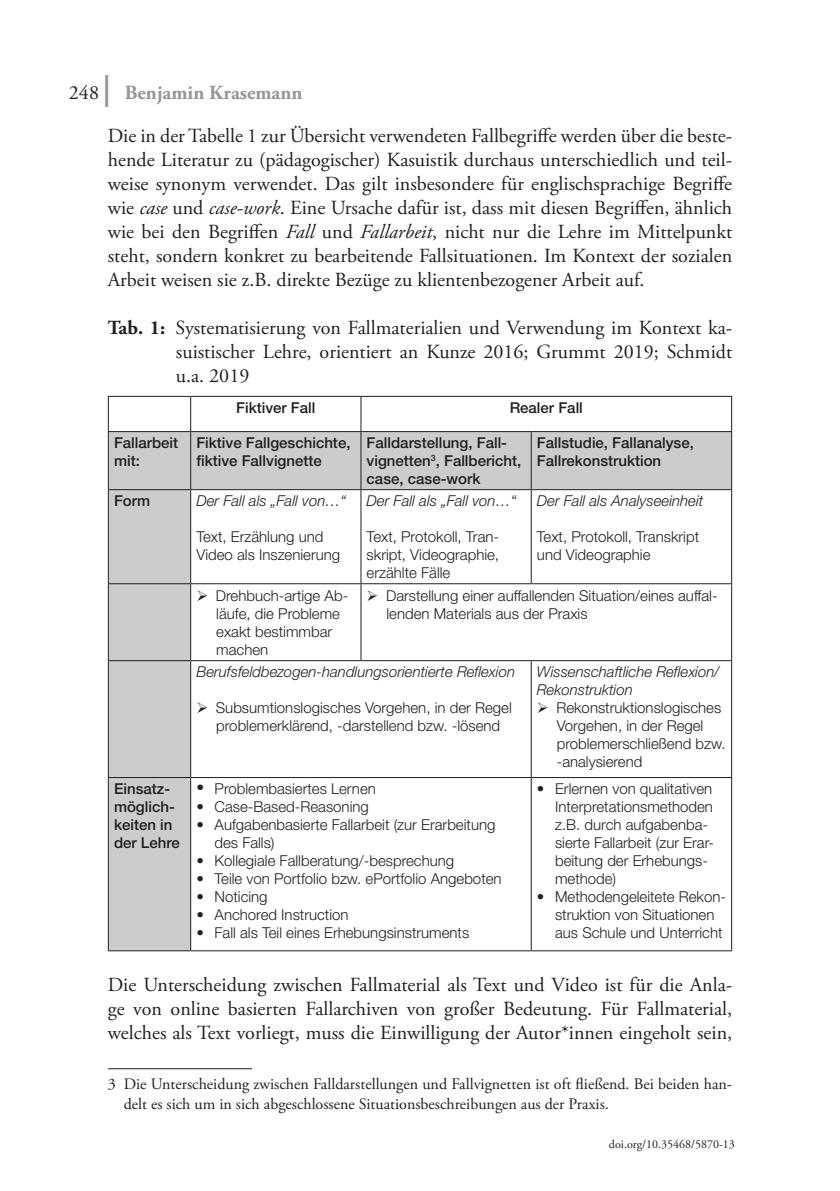
<style>
.page{position:relative;width:840px;height:1191px;background:#fff}
.page>*{position:absolute;margin:0;border:0;box-sizing:border-box;transform-origin:0 0}
.t1{font:20px/24px "Adobe Garamond Pro";color:#231f20;text-align:justify}
.t2{font:700 20px "Adobe Garamond Pro";color:#939598}
.t3{font:16px/20px "Adobe Garamond Pro";color:#231f20}
.t4{font:300 15px/18px "Helvetica Neue LT Pro";color:#231f20}
.t5{font:500 15px/18px "Helvetica Neue LT Pro";color:#231f20}
.t6{font:italic 300 15px/18px "Helvetica Neue LT Pro";color:#231f20}
.t7{font:12px "Adobe Garamond Pro";color:#231f20}
.s1{font-weight:400;color:#231f20}
.s2{font-size:32px}
.s3{font-style:italic}
.s4{font-weight:700}
.s5{font-family:"Adobe Garamond Pro";font-weight:400;font-size:20px}
</style>
<div class="page">
<svg style="left:109px;top:432px;width:621px;height:518px"></svg>
<hr style="left:108px;top:396px;width:82px;height:1px;background:#231f20">
<hr style="left:108px;top:397px;width:1px;height:34px;background:#231f20">
<hr style="left:190px;top:396px;width:171px;height:1px;background:#231f20">
<hr style="left:190px;top:397px;width:1px;height:34px;background:#231f20">
<hr style="left:361px;top:396px;width:170px;height:1px;background:#231f20">
<hr style="left:360px;top:397px;width:1px;height:34px;background:#231f20">
<hr style="left:531px;top:396px;width:200px;height:1px;background:#231f20">
<hr style="left:730px;top:397px;width:1px;height:34px;background:#231f20">
<hr style="left:108px;top:432px;width:1px;height:57px;background:#231f20">
<hr style="left:190px;top:432px;width:1px;height:57px;background:#231f20">
<hr style="left:360px;top:432px;width:1px;height:57px;background:#231f20">
<hr style="left:531px;top:431px;width:200px;height:1px;background:#231f20">
<hr style="left:530px;top:432px;width:1px;height:57px;background:#231f20">
<hr style="left:730px;top:432px;width:1px;height:57px;background:#231f20">
<hr style="left:108px;top:489px;width:82px;height:1px;background:#231f20">
<hr style="left:108px;top:490px;width:1px;height:93px;background:#231f20">
<hr style="left:190px;top:490px;width:1px;height:93px;background:#231f20">
<hr style="left:360px;top:490px;width:1px;height:93px;background:#231f20">
<hr style="left:530px;top:490px;width:1px;height:93px;background:#231f20">
<hr style="left:730px;top:490px;width:1px;height:93px;background:#231f20">
<hr style="left:108px;top:583px;width:82px;height:1px;background:#231f20">
<hr style="left:108px;top:584px;width:1px;height:76px;background:#231f20">
<hr style="left:190px;top:583px;width:171px;height:1px;background:#231f20">
<hr style="left:190px;top:584px;width:1px;height:76px;background:#231f20">
<hr style="left:361px;top:583px;width:170px;height:1px;background:#231f20">
<hr style="left:360px;top:584px;width:1px;height:76px;background:#231f20">
<hr style="left:531px;top:583px;width:200px;height:1px;background:#231f20">
<hr style="left:730px;top:584px;width:1px;height:76px;background:#231f20">
<hr style="left:108px;top:660px;width:82px;height:1px;background:#231f20">
<hr style="left:108px;top:661px;width:1px;height:116px;background:#231f20">
<hr style="left:190px;top:660px;width:171px;height:1px;background:#231f20">
<hr style="left:190px;top:661px;width:1px;height:116px;background:#231f20">
<hr style="left:361px;top:660px;width:170px;height:1px;background:#231f20">
<hr style="left:531px;top:660px;width:200px;height:1px;background:#231f20">
<hr style="left:530px;top:661px;width:1px;height:116px;background:#231f20">
<hr style="left:730px;top:661px;width:1px;height:116px;background:#231f20">
<hr style="left:108px;top:777px;width:82px;height:1px;background:#231f20">
<hr style="left:108px;top:778px;width:1px;height:172px;background:#231f20">
<hr style="left:190px;top:777px;width:171px;height:1px;background:#231f20">
<hr style="left:190px;top:778px;width:1px;height:172px;background:#231f20">
<hr style="left:361px;top:777px;width:170px;height:1px;background:#231f20">
<hr style="left:531px;top:777px;width:200px;height:1px;background:#231f20">
<hr style="left:530px;top:778px;width:1px;height:172px;background:#231f20">
<hr style="left:730px;top:778px;width:1px;height:172px;background:#231f20">
<hr style="left:108px;top:950px;width:82px;height:1px;background:#231f20">
<hr style="left:190px;top:950px;width:171px;height:1px;background:#231f20">
<hr style="left:361px;top:950px;width:170px;height:1px;background:#231f20">
<hr style="left:531px;top:950px;width:200px;height:1px;background:#231f20">
<hr style="left:108px;top:431px;width:82px;height:1px;background:#231f20">
<hr style="left:190px;top:431px;width:171px;height:1px;background:#231f20">
<hr style="left:361px;top:431px;width:170px;height:1px;background:#231f20">
<hr style="left:190px;top:489px;width:171px;height:1px;background:#231f20">
<hr style="left:361px;top:489px;width:170px;height:1px;background:#231f20">
<hr style="left:531px;top:489px;width:200px;height:1px;background:#231f20">
<hr style="left:108px;top:1068px;width:144px;height:1px;background:#231f20">
<h1 class="t2" style="left:69px;top:81px;width:235px"><span class="s1">248</span> <span class="s2">|</span> Benjamin Krasemann</h1>
<p class="t1" style="left:108px;top:124px;width:625px">Die in der Tabelle 1 zur Übersicht verwendeten Fallbegriffe werden über die beste&shy;hende Literatur zu (pädagogischer) Kasuistik durchaus unterschiedlich und teil&shy;weise synonym verwendet. Das gilt insbesondere für englischsprachige Begriffe wie <span class="s3">case</span> und <span class="s3">case-work</span>. Eine Ursache dafür ist, dass mit diesen Begriffen, ähnlich wie bei den Begriffen <span class="s3">Fall</span> und <span class="s3">Fallarbeit</span>, nicht nur die Lehre im Mittelpunkt steht, sondern konkret zu bearbeitende Fallsituationen. Im Kontext der sozialen Arbeit weisen sie z.B. direkte Bezüge zu klientenbezogener Arbeit auf.</p>
<h1 class="t1" style="left:176px;top:316px;width:557px;text-indent:-68px"><span class="s4">Tab. 1:</span> Systematisierung von Fallmaterialien und Verwendung im Kontext ka&shy;suistischer Lehre, orientiert an Kunze 2016; Grummt 2019; Schmidt u.a. 2019</h1>
<p class="t5" style="left:236px;top:398px;width:81px">Fiktiver Fall</p>
<p class="t5" style="left:509px;top:398px;width:75px">Realer Fall</p>
<p class="t5" style="left:114px;top:433px;width:66px">Fallarbeit mit:</p>
<p class="t5" style="left:196px;top:433px;width:155px">Fiktive Fallgeschichte, fiktive Fallvignette</p>
<p class="t5" style="left:366px;top:433px;width:156px">Falldarstellung, Fall&shy;vignetten<sup>3</sup>, Fallbericht, case, case-work</p>
<p class="t5" style="left:536px;top:433px;width:158px">Fallstudie, Fallanalyse,<br>Fallrekonstruktion</p>
<p class="t5" style="left:114px;top:491px;width:38px">Form</p>
<p class="t6" style="left:196px;top:491px;width:151px">Der Fall als „Fall von…“</p>
<p class="t4" style="left:196px;top:527px;width:145px">Text, Erzählung und<br>Video als Inszenierung</p>
<p class="t6" style="left:366px;top:491px;width:151px">Der Fall als „Fall von…“</p>
<p class="t4" style="left:366px;top:527px;width:134px;text-align:justify">Text, Protokoll, Tran&shy;skript, Videographie, erzählte Fälle</p>
<p class="t6" style="left:536px;top:491px;width:168px">Der Fall als Analyseeinheit</p>
<p class="t4" style="left:536px;top:527px;width:163px">Text, Protokoll, Transkript und Videographie</p>
<p class="t4" style="left:216px;top:586px;width:133px;text-indent:-20px">➢ Drehbuch-artige Ab&shy;läufe, die Probleme exakt bestimmbar machen</p>
<p class="t4" style="left:386px;top:586px;width:332px;text-indent:-20px">➢ Darstellung einer auffallenden Situation/eines auffal&shy;lenden Materials aus der Praxis</p>
<p class="t6" style="left:196px;top:662px;width:320px">Berufsfeldbezogen-handlungsorientierte Reflexion</p>
<p class="t4" style="left:196px;top:698px;width:317px;text-align:center">➢ Subsumtionslogisches Vorgehen, in der Regel problemerklärend, -darstellend bzw. -lösend</p>
<p class="t6" style="left:536px;top:662px;width:184px">Wissenschaftliche Reflexion/<br>Rekonstruktion</p>
<p class="t4" style="left:556px;top:698px;width:170px;text-indent:-20px">➢ Rekonstruktionslogisches<br>Vorgehen, in der Regel problemerschließend bzw. -analysierend</p>
<p class="t5" style="left:114px;top:779px;width:67px">Einsatz&shy;möglich&shy;keiten in der Lehre</p>
<p class="t4" style="left:196px;top:779px;width:181px"><span class="s5">•</span> Problembasiertes Lernen</p>
<p class="t4" style="left:554px;top:779px;width:160px;text-indent:-18px">• Erlernen von qualitativen<br>Interpretationsmethoden z.B. durch aufgabenba&shy;sierte Fallarbeit (zur Erar&shy;beitung der Erhebungs&shy;methode)</p>
<p class="t4" style="left:554px;top:887px;width:172px;text-indent:-18px">• Methodengeleitete Rekon&shy;struktion von Situationen aus Schule und Unterricht</p>
<p class="t1" style="left:108px;top:973px;width:625px">Die Unterscheidung zwischen Fallmaterial als Text und Video ist für die Anla&shy;ge von online basierten Fallarchiven von großer Bedeutung. Für Fallmaterial, welches als Text vorliegt, muss die Einwilligung der Autor*innen eingeholt sein,</p>
<p class="t3" style="left:124px;top:1074px;width:609px;text-indent:-16px">3 Die Unterscheidung zwischen Falldarstellungen und Fallvignetten ist oft fließend. Bei beiden han&shy;delt es sich um in sich abgeschlossene Situationsbeschreibungen aus der Praxis.</p>
<p class="t4" style="left:196px;top:797px;width:174px">• Case-Based-Reasoning</p>
<p class="t4" style="left:214px;top:815px;width:282px;text-indent:-18px">• Aufgabenbasierte Fallarbeit (zur Erarbeitung des Falls)</p>
<p class="t4" style="left:196px;top:851px;width:259px">• Kollegiale Fallberatung/-besprechung</p>
<p class="t4" style="left:196px;top:869px;width:306px">• Teile von Portfolio bzw. ePortfolio Angeboten</p>
<p class="t4" style="left:196px;top:887px;width:73px">• Noticing</p>
<p class="t4" style="left:196px;top:905px;width:154px">• Anchored Instruction</p>
<p class="t4" style="left:196px;top:923px;width:274px">• Fall als Teil eines Erhebungsinstruments</p>
<p class="t7" style="left:608px;top:1137px;width:127px">doi.org/10.35468/5870-13</p>
</div>
